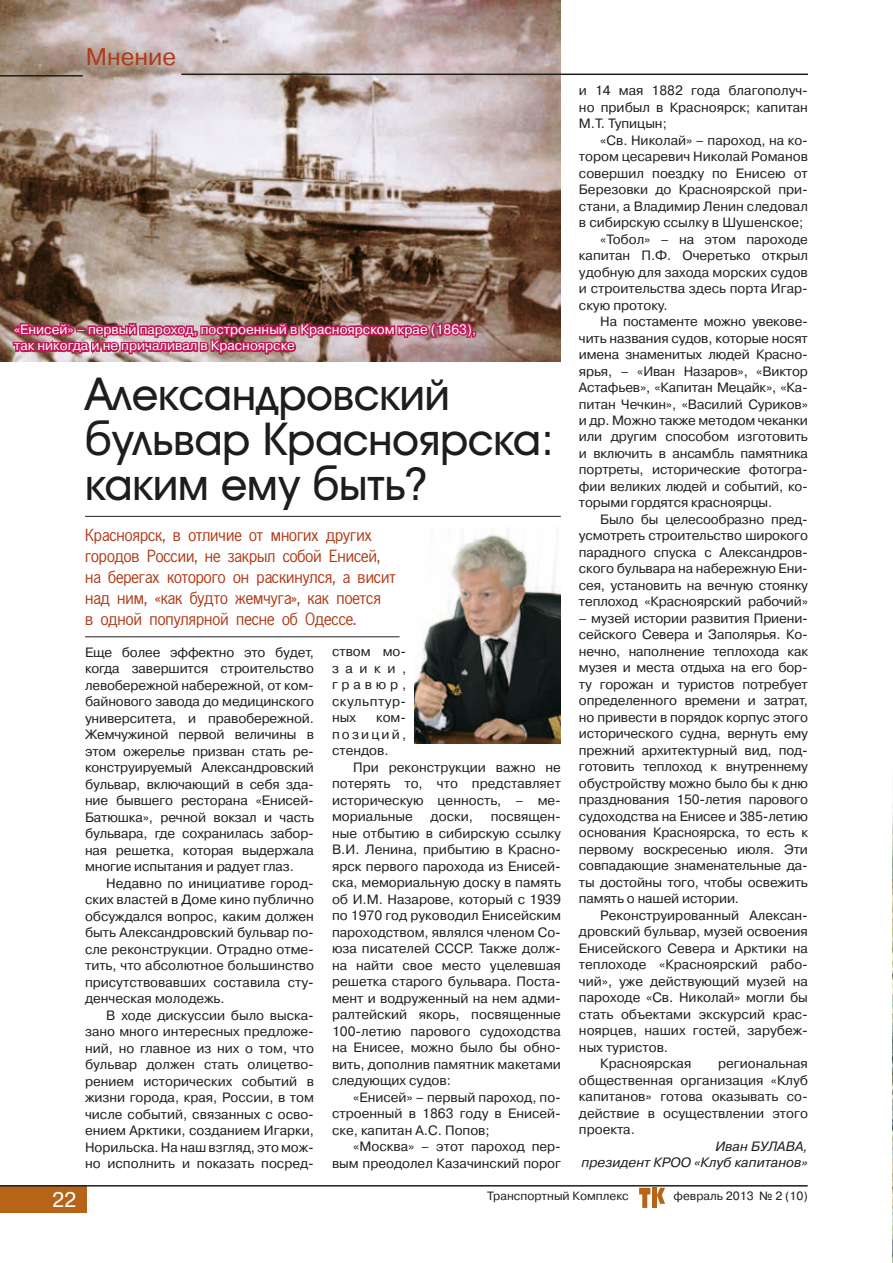
<style>
.page{position:relative;width:893px;height:1263px;background:#fff}
.page>*{position:absolute;margin:0;border:0;box-sizing:border-box;transform-origin:0 0}
.t1{font:45px/45px "zn Avante Bs";color:#1d1d1b}
.t2{font:24px "zn Pragmatica";color:#af3a18}
.t3{font:21px "zn Pragmatica";color:#fff}
.t4{font:18px/21px "zn News Gothic";color:#af3a18}
.t5{font:13.5px/16.5px "zn Pragmatica";color:#1d1d1b;text-align:justify}
.t6{font:13.5px/16.5px "zn Pragmatica";color:#fff}
.t7{font:italic 13.5px/16.5px "zn Pragmatica";color:#1d1d1b;text-align:right}
.t8{font:12px "zn Pragmatica";color:#1d1d1b}
</style>
<div class="page">
<img style="left:0;top:0;width:561px;height:361px">
<img style="left:415px;top:528px;width:146px;height:216px">
<hr style="left:85px;top:516px;width:476px;height:1px;background:#1d1d1b">
<hr style="left:85px;top:636px;width:315px;height:1px;background:#1d1d1b">
<img style="left:11px;top:313px;width:467px;height:43px">
<img style="left:892px;top:802px;width:1px;height:461px">
<hr style="left:181px;top:74px;width:627px;height:1px;background:#1d1d1b">
<hr style="left:0;top:75px;width:83px;height:2px;background:#1d1d1b">
<div style="left:0;top:1186px;width:86px;height:27px;background:#b76418"></div>
<hr style="left:0;top:1185px;width:808px;height:1px;background:#1d1d1b">
<svg style="left:639px;top:1188px;width:11px;height:20px"></svg>
<hr style="left:652px;top:1188px;width:4px;height:20px;background:#b76418">
<svg style="left:657px;top:1188px;width:8px;height:16px"></svg>
<h2 class="t2" style="left:86px;top:44px;width:92px">Мнение</h2>
<p class="t6" style="left:14px;top:321px;width:464px">«Енисей» – первый пароход, построенный в Красноярском крае (1863), так никогда и не причаливал в Красноярске</p>
<h1 class="t1" style="left:85px;top:373px;width:470px">Александровский бульвар Красноярска: каким ему быть?</h1>
<h3 class="t4" style="left:85px;top:525px;width:312px">Красноярск, в отличие от многих других городов России, не закрыл собой Енисей, на берегах которого он раскинулся, а висит над ним, «как будто жемчуга», как поется<br>в одной популярной песне об Одессе.</h3>
<p class="t5" style="left:85px;top:644px;width:230px">Еще более эффектно это будет, когда завершится строительство левобережной набережной, от ком&shy;байнового завода до медицинского университета, и правобережной.<br>Жемчужиной первой величины в этом ожерелье призван стать ре&shy;конструируемый Александровский бульвар, включающий в себя зда&shy;ние бывшего ресторана «Енисей-Батюшка», речной вокзал и часть бульвара, где сохранилась забор&shy;ная решетка, которая выдержала многие испытания и радует глаз.</p>
<p class="t5" style="left:85px;top:875px;width:230px;text-indent:21px">Недавно по инициативе город&shy;ских властей в Доме кино публично обсуждался вопрос, каким должен быть Александровский бульвар по&shy;сле реконструкции. Отрадно отме&shy;тить, что абсолютное большинство присутствовавших составила сту&shy;денческая молодежь.</p>
<p class="t5" style="left:85px;top:1007px;width:230px;text-indent:21px">В ходе дискуссии было выска&shy;зано много интересных предложе&shy;ний, но главное из них о том, что бульвар должен стать олицетво&shy;рением исторических событий в жизни города, края, России, в том числе событий, связанных с осво&shy;ением Арктики, созданием Игарки, Норильска. На наш взгляд, это мож&shy;но исполнить и показать посред-</p>
<p class="t5" style="left:332px;top:644px;width:76px">ством мо&shy;заики, гравюр, скульптур&shy;ных</p>
<p class="t5" style="left:332px;top:710px;width:76px;text-indent:44px">ком&shy;позиций, стендов.</p>
<p class="t5" style="left:332px;top:759px;width:230px;text-indent:21px">При реконструкции важно не потерять то, что представляет историческую ценность, – ме&shy;мориальные</p>
<p class="t5" style="left:332px;top:809px;width:230px;text-indent:159px">посвящен&shy;ные отбытию в сибирскую ссылку В.И. Ленина, прибытию в Красно&shy;ярск первого парохода из Енисей&shy;ска, мемориальную доску в память об И.М. Назарове, который с 1939 по 1970 год руководил Енисейским пароходством, являлся членом Со&shy;юза писателей СССР. Также долж&shy;на найти свое место уцелевшая решетка старого бульвара. Поста&shy;мент и водруженный на нем адми&shy;ралтейский якорь, посвященные 100-летию парового судоходства на Енисее, можно было бы обно&shy;вить, дополнив памятник макетами следующих судов:</p>
<p class="t5" style="left:332px;top:1089px;width:230px;text-indent:21px">«Енисей» – первый пароход, по&shy;строенный в 1863 году в Енисей&shy;ске, капитан А.С. Попов;</p>
<p class="t5" style="left:332px;top:1139px;width:230px;text-align:right">«Москва» – этот пароход пер&shy;вым преодолел Казачинский порог</p>
<p class="t5" style="left:431px;top:809px;width:44px">доски,</p>
<p class="t5" style="left:579px;top:82px;width:230px">и 14 мая 1882 года благополуч&shy;но прибыл в Красноярск; капитан М.Т. Тупицын;</p>
<p class="t5" style="left:600px;top:132px;width:209px">«Св. Николай» – пароход, на ко-</p>
<p class="t5" style="left:579px;top:148px;width:230px">тором цесаревич Николай Романов</p>
<p class="t5" style="left:579px;top:165px;width:230px">совершил поездку по Енисею от</p>
<p class="t5" style="left:579px;top:181px;width:230px">Березовки до Красноярской при-</p>
<p class="t5" style="left:579px;top:198px;width:230px">стани, а Владимир Ленин следовал</p>
<p class="t5" style="left:579px;top:214px;width:226px">в сибирскую ссылку в Шушенское;</p>
<p class="t5" style="left:600px;top:231px;width:209px">«Тобол» – на этом пароходе</p>
<p class="t5" style="left:579px;top:247px;width:230px">капитан П.Ф. Очеретько открыл</p>
<p class="t5" style="left:579px;top:264px;width:230px">удобную для захода морских судов</p>
<p class="t5" style="left:579px;top:280px;width:230px">и строительства здесь порта Игар-</p>
<p class="t5" style="left:579px;top:297px;width:90px">скую протоку.</p>
<p class="t5" style="left:600px;top:313px;width:209px">На постаменте можно увекове-</p>
<p class="t5" style="left:579px;top:330px;width:230px">чить названия судов, которые носят</p>
<p class="t5" style="left:579px;top:346px;width:230px">имена знаменитых людей Красно-</p>
<p class="t5" style="left:579px;top:363px;width:230px">ярья, – «Иван Назаров», «Виктор</p>
<p class="t5" style="left:579px;top:379px;width:230px">Астафьев», «Капитан Мецайк», «Ка-</p>
<p class="t5" style="left:579px;top:396px;width:230px">питан Чечкин», «Василий Суриков»</p>
<p class="t5" style="left:579px;top:412px;width:230px">и др. Можно также методом чеканки</p>
<p class="t5" style="left:579px;top:429px;width:230px">или другим способом изготовить</p>
<p class="t5" style="left:579px;top:445px;width:230px">и включить в ансамбль памятника</p>
<p class="t5" style="left:579px;top:462px;width:230px">портреты, исторические фотогра-</p>
<p class="t5" style="left:579px;top:478px;width:230px">фии великих людей и событий, ко-</p>
<p class="t5" style="left:579px;top:495px;width:195px">торыми гордятся красноярцы.</p>
<p class="t5" style="left:600px;top:511px;width:209px">Было бы целесообразно пред-</p>
<p class="t5" style="left:579px;top:528px;width:230px">усмотреть строительство широкого</p>
<p class="t5" style="left:579px;top:544px;width:230px">парадного спуска с Александров-</p>
<p class="t5" style="left:579px;top:561px;width:230px">ского бульвара на набережную Ени-</p>
<p class="t5" style="left:579px;top:577px;width:230px">сея, установить на вечную стоянку</p>
<p class="t5" style="left:579px;top:594px;width:230px">теплоход «Красноярский рабочий»</p>
<p class="t5" style="left:579px;top:610px;width:230px">– музей истории развития Приени&shy;сейского Севера и Заполярья. Ко&shy;нечно, наполнение теплохода как музея и места отдыха на его бор&shy;ту горожан и туристов потребует определенного времени и затрат, но привести в порядок корпус этого исторического судна, вернуть ему прежний архитектурный вид, под&shy;готовить теплоход к внутреннему обустройству можно было бы к дню празднования 150-летия парового судоходства на Енисее и 385-летию основания Красноярска, то есть к первому воскресенью июля. Эти совпадающие знаменательные да&shy;ты достойны того, чтобы освежить память о нашей истории.</p>
<p class="t5" style="left:600px;top:907px;width:209px">Реконструированный Алексан-</p>
<p class="t5" style="left:579px;top:924px;width:230px">дровский бульвар, музей освоения</p>
<p class="t5" style="left:579px;top:940px;width:230px">Енисейского Севера и Арктики на</p>
<p class="t5" style="left:579px;top:957px;width:230px">теплоходе «Красноярский рабо-</p>
<p class="t5" style="left:579px;top:973px;width:230px">чий», уже действующий музей на</p>
<p class="t5" style="left:579px;top:990px;width:230px">пароходе «Св. Николай» могли бы</p>
<p class="t5" style="left:579px;top:1006px;width:230px">стать объектами экскурсий крас-</p>
<p class="t5" style="left:579px;top:1023px;width:230px">ноярцев, наших гостей, зарубеж-</p>
<p class="t5" style="left:579px;top:1039px;width:91px">ных туристов.</p>
<p class="t5" style="left:600px;top:1056px;width:93px">Красноярская</p>
<p class="t5" style="left:579px;top:1056px;width:230px;text-indent:139px">региональная общественная организация «Клуб капитанов» готова оказывать со&shy;действие в осуществлении этого проекта.</p>
<p class="t7" style="left:582px;top:1138px;width:228px">Иван БУЛАВА,<br>президент КРОО «Клуб капитанов»</p>
<h3 class="t3" style="left:52px;top:1189px;width:26px">22</h3>
<p class="t8" style="left:487px;top:1190px;width:143px">Транспортный Комплекс</p>
<p class="t8" style="left:673px;top:1190px;width:136px">февраль 2013 № 2 (10)</p>
</div>
